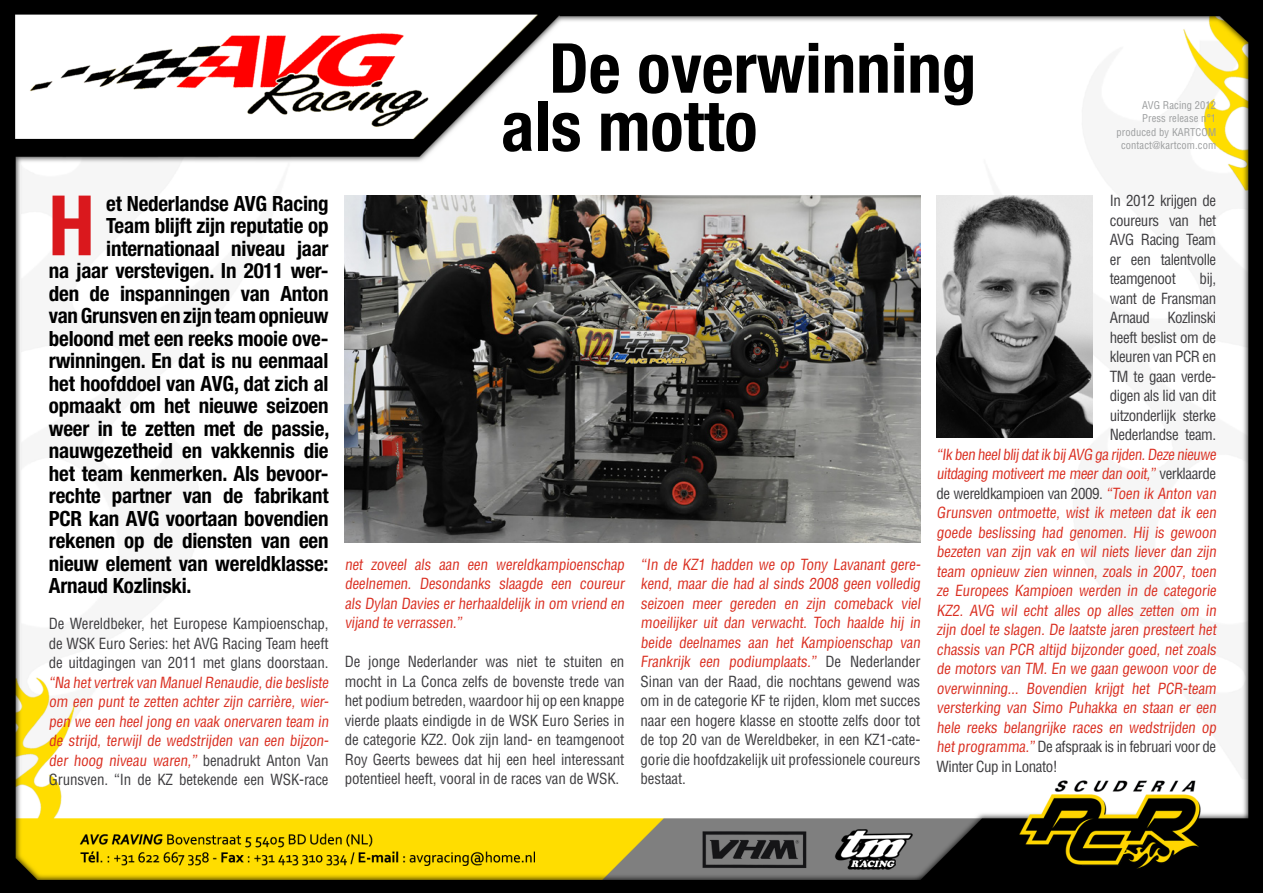
<style>
.page{position:relative;width:1263px;height:893px;background:#fff}
.page>*{position:absolute;margin:0;border:0;box-sizing:border-box;transform-origin:0 0}
.t1{font:700 condensed 83.55px "Helvetica Neue LT Std";color:#da181d}
.t2{font:700 condensed 69px "Helvetica Neue LT Std";color:#000}
.t3{font:700 condensed 21px "Helvetica Neue LT Std";letter-spacing:-.01em;color:#000}
.t4{font:condensed 15px/19.5px "Helvetica LT Std";letter-spacing:-.01em;color:#da2f21}
.t5{font:condensed 15px/19.5px "Helvetica LT Std";letter-spacing:-.01em;color:#3e3d40;text-align:justify}
.t6{font:condensed 15px "Helvetica LT Std";letter-spacing:-.03em;color:#3e3d40}
.t7{font:condensed 15px "Helvetica LT Std";letter-spacing:-.03em;color:#da2f21}
.t8{font:condensed 10.5px "Helvetica LT Std";letter-spacing:.01em;color:#9c9e9f}
.s1{color:#3e3d40}
.s2{color:#da2f21}
</style>
<div class="page">
<img style="left:0;top:0;width:1263px;height:893px">
<img style="left:345px;top:196px;width:575px;height:346px">
<img style="left:936px;top:196px;width:157px;height:242px">
<p class="t2" style="left:549px;top:26px;width:429px">De overwinning</p>
<p class="t2" style="left:501px;top:84px;width:258px">als motto</p>
<p class="t8" style="left:1142px;top:98px;width:75px">AVG Racing 2012</p>
<p class="t8" style="left:1142px;top:112px;width:76px">Press release n°1</p>
<p class="t8" style="left:1116px;top:125px;width:101px">produced by KARTCOM</p>
<p class="t8" style="left:1121px;top:139px;width:97px">contact@kartcom.com</p>
<p class="t3" style="left:106px;top:190px;width:224px">et Nederlandse AVG Racing</p>
<p class="t3" style="left:106px;top:213px;width:224px">Team blijft zijn reputatie op</p>
<p class="t3" style="left:106px;top:235px;width:224px">internationaal niveau jaar</p>
<p class="t3" style="left:49px;top:258px;width:281px">na jaar verstevigen. In 2011 wer-</p>
<p class="t3" style="left:49px;top:280px;width:281px">den de inspanningen van Anton</p>
<p class="t3" style="left:49px;top:303px;width:281px">van Grunsven en zijn team opnieuw</p>
<p class="t3" style="left:49px;top:325px;width:281px">beloond met een reeks mooie ove-</p>
<p class="t3" style="left:49px;top:348px;width:281px">rwinningen. En dat is nu eenmaal</p>
<p class="t3" style="left:49px;top:370px;width:281px">het hoofddoel van AVG, dat zich al</p>
<p class="t3" style="left:49px;top:393px;width:281px">opmaakt om het nieuwe seizoen</p>
<p class="t3" style="left:49px;top:415px;width:282px">weer in te zetten met de passie,</p>
<p class="t3" style="left:49px;top:438px;width:281px">nauwgezetheid en vakkennis die</p>
<p class="t3" style="left:49px;top:460px;width:281px">het team kenmerken. Als bevoor-</p>
<p class="t3" style="left:49px;top:483px;width:281px">rechte partner van de fabrikant</p>
<p class="t3" style="left:49px;top:505px;width:281px">PCR kan AVG voortaan bovendien</p>
<p class="t3" style="left:49px;top:528px;width:281px">rekenen op de diensten van een</p>
<p class="t3" style="left:49px;top:550px;width:281px">nieuw element van wereldklasse:</p>
<p class="t3" style="left:49px;top:573px;width:144px">Arnaud Kozlinski.</p>
<p class="t4" style="left:49px;top:614px;width:283px"><span class="s1">De Wereldbeker, het Europese Kampioenschap, de WSK Euro Series: het AVG Racing Team heeft de uitdagingen van 2011 met glans doorstaan. </span>“Na hetvertrek van ManuelRenaudie,die besliste om een punt te zetten achter zijn carrière, wier&shy;pen we een heel jong en vaak onervaren team in de strijd, terwijl de wedstrijden van een bijzon&shy;der hoog niveau waren,” <span class="s1">benadrukt Anton Van Grunsven. “In de KZ betekende een WSK-race</span></p>
<p class="t1" style="left:48px;top:175px;width:48px">H</p>
<p class="t4" style="left:345px;top:555px;width:283px;text-align:justify">net zoveel als aan een wereldkampioenschap deelnemen. Desondanks slaagde een coureur als Dylan Davies er herhaaldelijk in om vriend en vijand te verrassen.”</p>
<p class="t5" style="left:345px;top:652px;width:281px">De jonge Nederlander was niet te stuiten en mocht in La Conca zelfs de bovenste trede van het podium betreden, waardoor hij op een knappe vierde plaats eindigde in de WSK Euro Series in de categorie KZ2. Ook zijn land- en teamgenoot Roy Geerts bewees dat hij een heel interessant potentieel heeft, vooral in de races van de WSK.</p>
<p class="t5" style="left:641px;top:555px;width:283px;text-align:left"><span class="s2">“In de KZ1 hadden we op Tony Lavanant gere&shy;kend, maar die had al sinds 2008 geen volledig seizoen meer gereden en zijn comeback viel moeilijker uit dan verwacht. Toch haalde hij in beide deelnames aan het Kampioenschap van Frankrijk een podiumplaats.”</span> De Nederlander Sinan van der Raad, die nochtans gewend was om in de categorie KF te rijden, klom met succes naar een hogere klasse en stootte zelfs door tot de top 20 van de Wereldbeker, in een KZ1-cate&shy;gorie die hoofdzakelijk uit professionele coureurs bestaat.</p>
<p class="t5" style="left:1110px;top:191px;width:108px">In 2012 krijgen de coureurs van het AVG Racing Team er een talentvolle teamgenoot</p>
<p class="t5" style="left:1200px;top:269px;width:18px">bij,</p>
<p class="t6" style="left:1110px;top:289px;width:108px">want de Fransman</p>
<p class="t6" style="left:1110px;top:309px;width:108px">Arnaud Kozlinski</p>
<p class="t6" style="left:1110px;top:328px;width:108px">heeft beslist om de</p>
<p class="t6" style="left:1110px;top:348px;width:108px">kleuren van PCR en</p>
<p class="t6" style="left:1110px;top:367px;width:108px">TM te gaan verde-</p>
<p class="t6" style="left:1110px;top:387px;width:108px">digen als lid van dit</p>
<p class="t6" style="left:1110px;top:406px;width:108px">uitzonderlijk sterke</p>
<p class="t6" style="left:1110px;top:426px;width:108px">Nederlandse team.</p>
<p class="t4" style="left:936px;top:445px;width:283px">“Ik ben heelblijdatik bijAVG ga rijden.Deze nieuwe</p>
<p class="t7" style="left:936px;top:465px;width:281px">uitdaging motiveert me meer dan ooit,” <span class="s1">verklaarde</span></p>
<p class="t6" style="left:936px;top:484px;width:283px">de wereldkampioen van 2009. <span class="s2">“Toen ik Anton van</span></p>
<p class="t4" style="left:936px;top:503px;width:283px">Grunsven ontmoette, wist ik meteen dat ik een</p>
<p class="t4" style="left:936px;top:523px;width:283px">goede beslissing had genomen. Hij is gewoon</p>
<p class="t4" style="left:936px;top:542px;width:284px">bezeten van zijn vak en wil niets liever dan zijn</p>
<p class="t4" style="left:936px;top:562px;width:283px">team opnieuw zien winnen, zoals in 2007, toen</p>
<p class="t4" style="left:936px;top:581px;width:283px">ze Europees Kampioen werden in de categorie</p>
<p class="t4" style="left:936px;top:601px;width:283px">KZ2. AVG wil echt alles op alles zetten om in</p>
<p class="t4" style="left:936px;top:620px;width:284px">zijn doel te slagen. De laatste jaren presteert het</p>
<p class="t4" style="left:936px;top:640px;width:283px">chassis van PCR altijd bijzonder goed, net zoals</p>
<p class="t4" style="left:936px;top:659px;width:283px">de motors van TM. En we gaan gewoon voor de</p>
<p class="t4" style="left:936px;top:679px;width:283px">overwinning... Bovendien krijgt het PCR-team</p>
<p class="t4" style="left:936px;top:698px;width:283px">versterking van Simo Puhakka en staan er een</p>
<p class="t4" style="left:936px;top:718px;width:283px">hele reeks belangrijke races en wedstrijden op</p>
<p class="t6" style="left:936px;top:738px;width:281px"><span class="s2">hetprogramma.”</span> De afspraak is in februari voor de</p>
<p class="t6" style="left:936px;top:757px;width:123px">Winter Cup in Lonato!</p>
</div>
